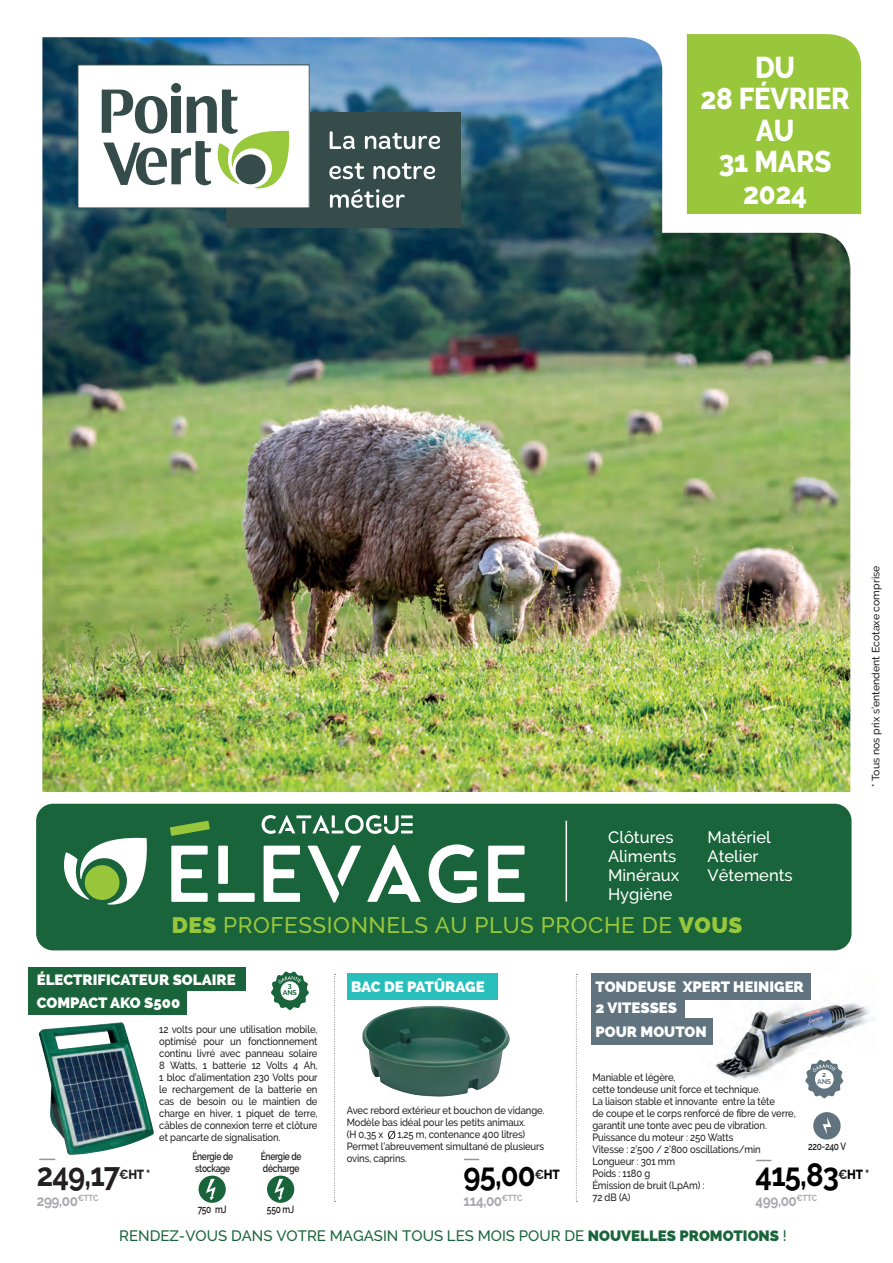
<style>
.page{position:relative;width:893px;height:1263px;background:#fff}
.page>*{position:absolute;margin:0;border:0;box-sizing:border-box;transform-origin:0 0}
.t1{font:700 32.4px "Raleway";letter-spacing:-.03em;color:#000;scale:.9 1}
.t2{font:700 32.4px "Raleway";color:#231f20;scale:.9 1}
.t3{font:800 30px/31.5px "Raleway";letter-spacing:-.01em;color:#fff;text-align:center;scale:.92 1}
.t4{font:500 22.5px "Raleway";letter-spacing:.025em;color:#99c73b}
.t5{font:500 16.5px/19.2px "Raleway";color:#fff}
.t6{font:800 15px/21.6px "Raleway";color:#fff}
.t7{font:500 15px "Raleway";color:#19643a}
.t8{font:700 15px "Raleway";letter-spacing:-.03em;color:#a8a9ad;scale:.9 1}
.t9{font:800 13.05px "Raleway";color:#000;scale:.9 1}
.t10{font:800 13.05px "Raleway";color:#231f20;scale:.9 1}
.t11{font:500 10.5px/12px "Raleway";letter-spacing:-.01em;color:#231f20;scale:.9 1}
.t12{font:600 10.5px/12px "Raleway";letter-spacing:-.025em;color:#231f20;scale:.8 1}
.t13{font:500 10.5px "Raleway";letter-spacing:-.01em;color:#231f20}
.t14{font:700 7.05px/7.1px "Raleway";color:#19643a;text-align:center}
.t15{font:700 7.05px/7.1px "Raleway";color:#60737f;text-align:center}
.s1{font-weight:800}
.s2{font-weight:700}
.s3{font-weight:700;color:#231f20}
.s4{color:#231f20}
</style>
<div class="page">
<img style="left:42px;top:37px;width:809px;height:755px">
<div style="left:226px;top:112px;width:235px;height:115px;background:#364c4a"></div>
<svg style="left:330px;top:131px;width:25px;height:19px"></svg>
<svg style="left:329px;top:162px;width:35px;height:18px"></svg>
<svg style="left:373px;top:163px;width:62px;height:17px"></svg>
<svg style="left:365px;top:132px;width:75px;height:18px"></svg>
<svg style="left:330px;top:189px;width:75px;height:19px"></svg>
<div style="left:78px;top:65px;width:231px;height:143px;background:#fff"></div>
<div style="left:171px;top:83px;width:10px;height:10px;background:#364c4a;border-radius:50%"></div>
<svg style="left:102px;top:90px;width:188px;height:98px"></svg>
<div style="left:687px;top:34px;width:174px;height:180px;background:#99c73b"></div>
<div style="left:36px;top:804px;width:815px;height:146px;background:#19643a;border-radius:17px"></div>
<hr style="left:566px;top:821px;width:1px;height:80px;background:#fff">
<svg style="left:171px;top:844px;width:354px;height:59px"></svg>
<svg style="left:170px;top:821px;width:40px;height:15px"></svg>
<svg style="left:64px;top:837px;width:83px;height:67px"></svg>
<div style="left:85px;top:865px;width:34px;height:35px;background:#99c73b;border-radius:50%"></div>
<svg style="left:262px;top:815px;width:151px;height:19px"></svg>
<svg style="left:334px;top:974px;width:2px;height:228px"></svg>
<svg style="left:576px;top:974px;width:1px;height:228px"></svg>
<div style="left:28px;top:967px;width:218px;height:24px;background:#19643a"></div>
<svg style="left:271px;top:972px;width:38px;height:38px"></svg>
<svg style="left:388px;top:1130px;width:7px;height:9px"></svg>
<img style="left:362px;top:1006px;width:148px;height:91px">
<div style="left:347px;top:973px;width:150px;height:26px;background:#28bebb"></div>
<svg style="left:465px;top:1159px;width:14px;height:1px"></svg>
<div style="left:28px;top:991px;width:159px;height:23px;background:#19643a"></div>
<svg style="left:40px;top:1158px;width:15px;height:2px"></svg>
<img style="left:38px;top:1022px;width:116px;height:133px">
<img style="left:693px;top:999px;width:183px;height:81px">
<svg style="left:813px;top:1112px;width:28px;height:28px"></svg>
<svg style="left:757px;top:1160px;width:14px;height:1px"></svg>
<div style="left:591px;top:973px;width:220px;height:26px;background:#60737f"></div>
<div style="left:591px;top:994px;width:94px;height:27px;background:#60737f"></div>
<div style="left:591px;top:1018px;width:121px;height:27px;background:#60737f"></div>
<svg style="left:805px;top:1060px;width:38px;height:38px"></svg>
<svg style="left:199px;top:1175px;width:27px;height:28px"></svg>
<svg style="left:267px;top:1175px;width:27px;height:28px"></svg>
<h2 class="t3" style="left:700px;top:52px;width:164px">DU<br>28 FÉVRIER<br>AU<br>31 MARS<br>2024</h2>
<h3 class="t5" style="left:608px;top:827px;width:73px">Clôtures<br>Aliments<br>Minéraux<br>Hygiène</h3>
<h3 class="t5" style="left:707px;top:827px;width:87px">Matériel<br>Atelier<br>Vêtements</h3>
<h3 class="t4" style="left:172px;top:912px;width:572px"><span class="s1">DES</span> PROFESSIONNELS AU PLUS PROCHE DE <span class="s1">VOUS</span></h3>
<p class="t13" style="left:870px;top:787px;width:223px;rotate:-90deg">* Tous nos prix s’entendent Ecotaxe comprise</p>
<h3 class="t6" style="left:37px;top:969px;width:200px">ÉLECTRIFICATEUR SOLAIRE</h3>
<h3 class="t6" style="left:37px;top:992px;width:145px">COMPACT AKO S500</h3>
<p class="t14" style="left:283px;top:982px;width:16px">3<br>ANS</p>
<h1 class="t2" style="left:37px;top:1156px;width:94px">249,17</h1>
<p class="t10" style="left:119px;top:1166px;width:36px"><span class="s2">€</span>HT *</p>
<h3 class="t8" style="left:37px;top:1192px;width:70px">299,00<sup>€TTC</sup></h3>
<p class="t11" style="left:159px;top:1023px;width:178px;text-align:justify">12 volts pour une utilisation mobile, optimisé pour un fonctionnement continu livré avec panneau solaire 8 Watts, 1 batterie 12 Volts 4 Ah, 1 bloc d’alimentation 230 Volts pour le rechargement de la batterie en cas de besoin ou le maintien de charge en hiver, 1 piquet de terre, câbles de connexion terre et clôture et pancarte de signalisation.</p>
<p class="t12" style="left:192px;top:1150px;width:52px">Énergie de stockage</p>
<p class="t12" style="left:198px;top:1203px;width:38px">750 mJ</p>
<p class="t12" style="left:261px;top:1150px;width:52px">Énergie de décharge</p>
<p class="t12" style="left:267px;top:1203px;width:36px">550 mJ</p>
<h3 class="t6" style="left:351px;top:976px;width:135px">BAC DE PATÛRAGE</h3>
<p class="t11" style="left:347px;top:1104px;width:221px">Avec rebord extérieur et bouchon de vidange.<br>Modèle bas idéal pour les petits animaux.<br>(H 0,35 x</p>
<p class="t11" style="left:347px;top:1128px;width:221px;text-indent:51px">1,25 m, contenance 400 litres)<br>Permet l’abreuvement simultané de plusieurs ovins, caprins.</p>
<h1 class="t1" style="left:463px;top:1156px;width:82px">95,00</h1>
<p class="t9" style="left:535px;top:1166px;width:29px"><span class="s3">€</span>HT</p>
<h3 class="t8" style="left:463px;top:1192px;width:67px">114,00<sup>€TTC</sup></h3>
<h3 class="t6" style="left:596px;top:976px;width:210px">TONDEUSE XPERT HEINIGER<br>2 VITESSES</h3>
<h3 class="t6" style="left:596px;top:1021px;width:113px">POUR MOUTON</h3>
<p class="t15" style="left:817px;top:1070px;width:16px">2<br>ANS</p>
<p class="t11" style="left:592px;top:1071px;width:227px">Maniable et légère,<br>cette tondeuse unit force et technique.<br>La liaison stable et innovante entre la tête<br>de coupe et le corps renforcé de fibre de verre, garantit une tonte avec peu de vibration.<br>Puissance du moteur : 250 Watts<br>Vitesse : 2’500 / 2’800 oscillations/min<br>Longueur : 301 mm<br>Poids : 1180 g<br>Émission de bruit (LpAm) :<br>72 dB (A)</p>
<p class="t12" style="left:808px;top:1140px;width:49px">220-240 V</p>
<h1 class="t1" style="left:756px;top:1156px;width:94px">415,83</h1>
<p class="t9" style="left:838px;top:1166px;width:36px"><span class="s3">€</span>HT <span class="s4">*</span></p>
<h3 class="t8" style="left:756px;top:1192px;width:70px">499,00<sup>€TTC</sup></h3>
<h3 class="t7" style="left:119px;top:1227px;width:669px">RENDEZ-VOUS DANS VOTRE MAGASIN TOUS LES MOIS POUR DE <span class="s1">NOUVELLES PROMOTIONS</span> !</h3>
</div>
